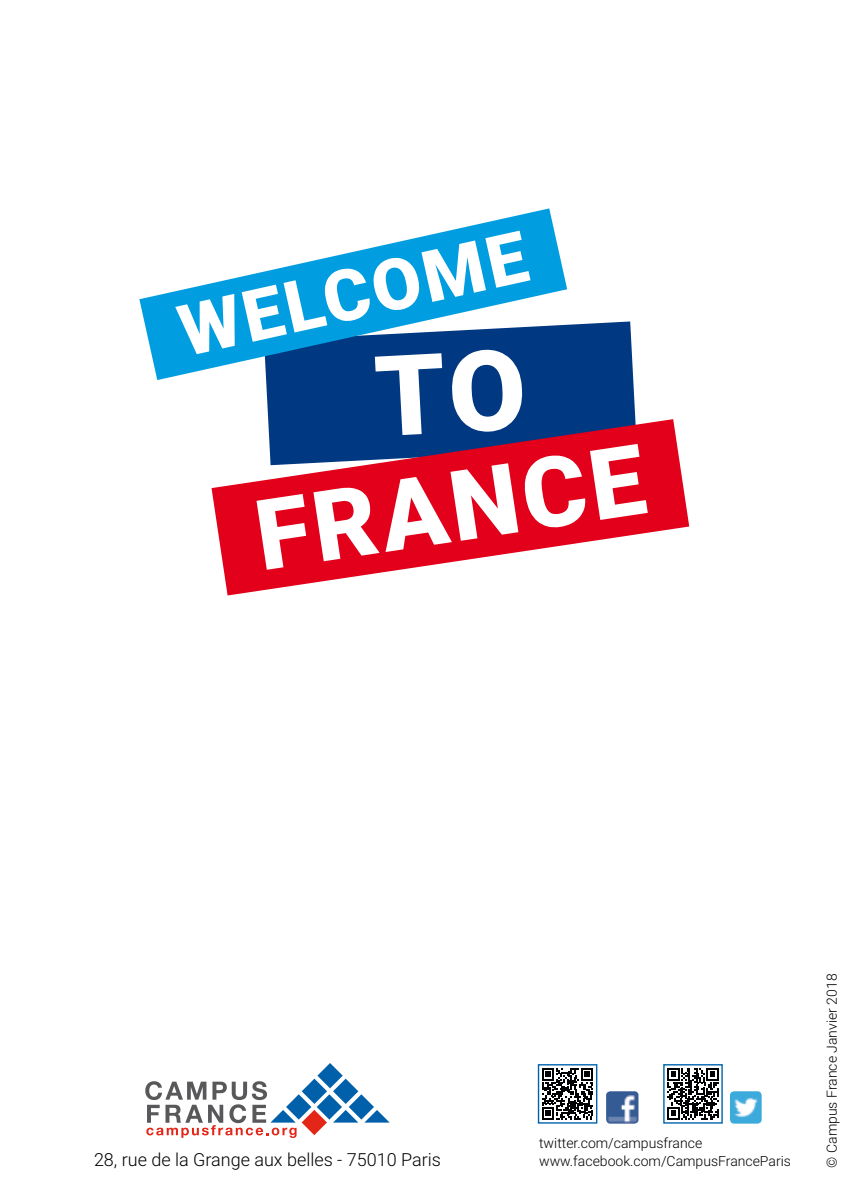
<style>
.page{position:relative;width:851px;height:1191px;background:#fff}
.page>*{position:absolute;margin:0;border:0;box-sizing:border-box;transform-origin:0 0}
.t1{font:900 98px "Roboto";color:#fff}
.t2{font:900 71.4px "Roboto";color:#fff}
.t3{font:300 18px "Roboto";color:#000}
.t4{font:300 14px/18px "Roboto";color:#000}
</style>
<div class="page">
<svg style="left:145px;top:1063px;width:244px;height:75px"></svg>
<img style="left:606px;top:1091px;width:32px;height:32px">
<img style="left:730px;top:1091px;width:31px;height:32px">
<div style="left:538px;top:1064px;width:58px;height:59px;background:linear-gradient(to right,#fff,#fff)"></div>
<svg style="left:542px;top:1068px;width:51px;height:51px"></svg>
<div style="left:537px;top:1064px;width:60px;height:59px;border:1px solid #0064ad"></div>
<div style="left:663px;top:1064px;width:59px;height:59px;background:linear-gradient(to right,#fff,#fff)"></div>
<svg style="left:667px;top:1068px;width:51px;height:51px"></svg>
<div style="left:663px;top:1064px;width:59px;height:59px;border:1px solid #0064ad"></div>
<div style="left:266px;top:321px;width:370px;height:98px;background:#003882"></div>
<svg style="left:139px;top:208px;width:428px;height:172px;fill:#009ee0"></svg>
<svg style="left:211px;top:419px;width:478px;height:176px;fill:#e2001a"></svg>
<div style="left:375px;top:348px;width:149px;height:88px;background:#003882"></div>
<h2 class="t2" style="left:169px;top:282px;width:356px;rotate:-12deg">WELCOME</h2>
<h1 class="t1" style="left:245px;top:469px;width:393px;rotate:-9deg">FRANCE</h1>
<p class="t3" style="left:94px;top:1147px;width:348px">28, rue de la Grange aux belles - 75010 Paris</p>
<p class="t4" style="left:539px;top:1133px;width:253px">twitter.com/campusfrance www.facebook.com/CampusFranceParis</p>
<p class="t4" style="left:822px;top:1167px;width:195px;rotate:-90deg">© Campus France Janvier 2018</p>
</div>
